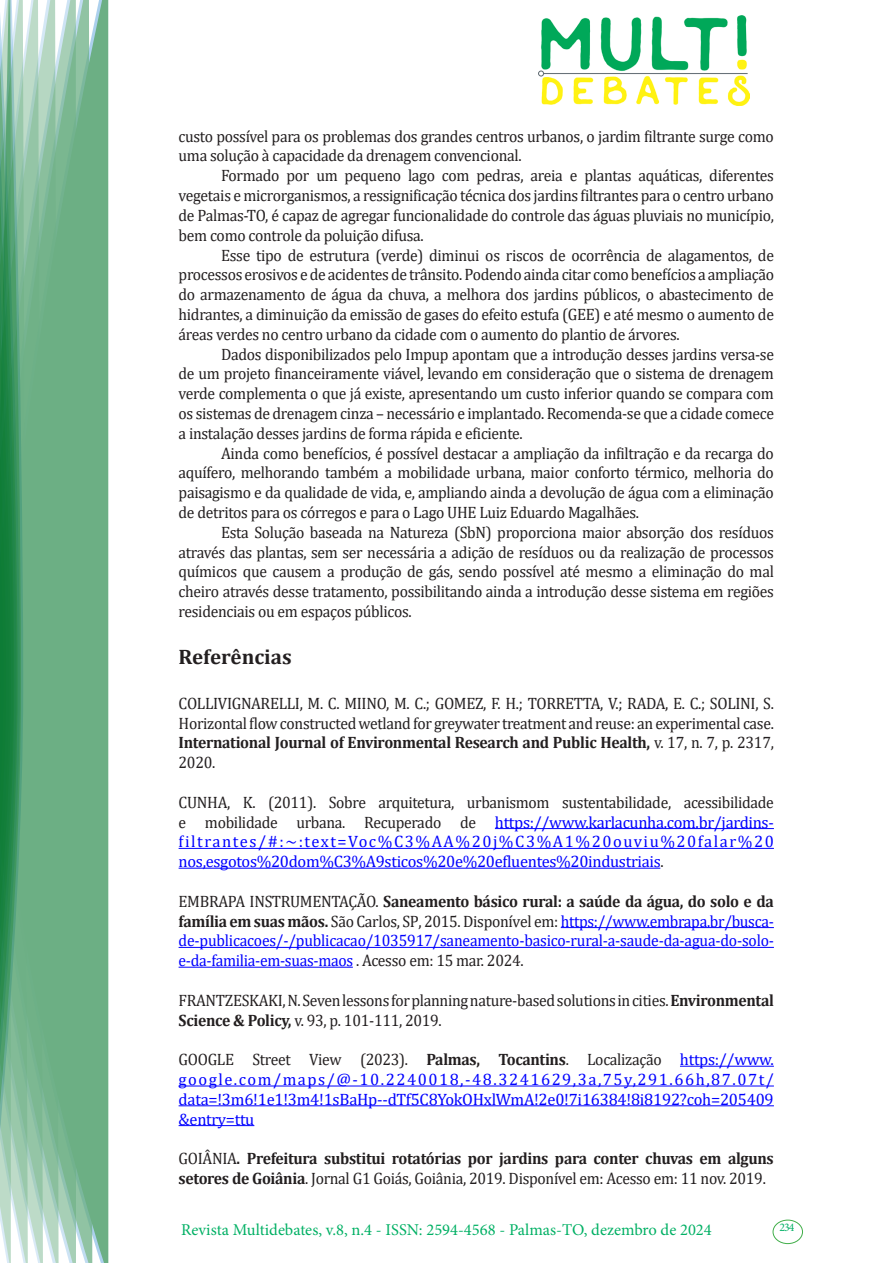
<style>
.page{position:relative;width:893px;height:1263px;background:#fff}
.page>*{position:absolute;margin:0;border:0;box-sizing:border-box;transform-origin:0 0}
.Titulo_2{font:700 21px "Cambria";color:#231f20}
.texto{font:16.5px/19.8px "Cambria";letter-spacing:-.02em;color:#231f20;text-align:justify;scale:.95 1}
.texto-2{font:16.5px/19.8px "Cambria";letter-spacing:-.02em;color:#00f;text-align:justify}
.texto-3{font:16.5px/19.8px "Cambria";letter-spacing:-.02em;color:#00f;text-align:justify;scale:.95 1}
.texto-4{font:700 16.5px/19.8px "Cambria";letter-spacing:-.02em;color:#231f20;scale:.95 1}
.t1{font:16.5px "Minion Pro";color:#00b064}
.t2{font:11.7px "Minion Pro";color:#00b064}
.s1{font-weight:700}
.s2{color:#231f20}
.s3{font-weight:700;color:#231f20}
.s4{font-weight:400}
</style>
<div class="page">
<div style="left:95px;top:0;width:14px;height:1263px;background:#6caf84"></div>
<svg style="left:79px;top:0;width:16px;height:1263px;fill:#6caf84"></svg>
<svg style="left:62px;top:0;width:17px;height:1263px;fill:#6caf84"></svg>
<svg style="left:45px;top:0;width:17px;height:1263px;fill:#6caf84"></svg>
<svg style="left:30px;top:0;width:15px;height:1263px;fill:#6caf84"></svg>
<svg style="left:0;top:0;width:30px;height:1263px"></svg>
<div style="left:772px;top:1219px;width:31px;height:25px;border:1px solid #40ae49;border-radius:50%"></div>
<img style="left:538px;top:16px;width:211px;height:90px">
<hr style="left:495px;top:828px;width:279px;height:1px;background:#00f">
<hr style="left:179px;top:848px;width:595px;height:1px;background:#00f">
<hr style="left:179px;top:868px;width:481px;height:1px;background:#00f">
<hr style="left:561px;top:927px;width:213px;height:1px;background:#00f">
<hr style="left:179px;top:947px;width:595px;height:1px;background:#00f">
<hr style="left:179px;top:967px;width:174px;height:1px;background:#00f">
<hr style="left:680px;top:1066px;width:94px;height:1px;background:#00f">
<hr style="left:179px;top:1085px;width:595px;height:1px;background:#00f">
<hr style="left:179px;top:1105px;width:595px;height:1px;background:#00f">
<hr style="left:179px;top:1125px;width:75px;height:1px;background:#00f">
<p class="texto" style="left:179px;top:126px;width:628px">custo possível para os problemas dos grandes centros urbanos, o jardim filtrante surge como uma solução à capacidade da drenagem convencional.</p>
<p class="texto" style="left:179px;top:166px;width:628px;text-indent:43px">Formado por um pequeno lago com pedras, areia e plantas aquáticas, diferentes vegetais e microrganismos, a ressignificação técnica dos jardins filtrantes para o centro urbano de Palmas-TO, é capaz de agregar funcionalidade do controle das águas pluviais no município, bem como controle da poluição difusa.</p>
<p class="texto" style="left:179px;top:245px;width:628px;text-indent:43px">Esse tipo de estrutura (verde) diminui os riscos de ocorrência de alagamentos, de processos erosivos e de acidentes de trânsito. Podendo ainda citar como benefícios a ampliação do armazenamento de água da chuva, a melhora dos jardins públicos, o abastecimento de hidrantes, a diminuição da emissão de gases do efeito estufa (GEE) e até mesmo o aumento de áreas verdes no centro urbano da cidade com o aumento do plantio de árvores.</p>
<p class="texto" style="left:179px;top:344px;width:628px;text-indent:43px">Dados disponibilizados pelo Impup apontam que a introdução desses jardins versa-se de um projeto financeiramente viável, levando em consideração que o sistema de drenagem verde complementa o que já existe, apresentando um custo inferior quando se compara com os sistemas de drenagem cinza – necessário e implantado. Recomenda-se que a cidade comece a instalação desses jardins de forma rápida e eficiente.</p>
<p class="texto" style="left:179px;top:443px;width:628px;text-indent:43px">Ainda como benefícios, é possível destacar a ampliação da infiltração e da recarga do aquífero, melhorando também a mobilidade urbana, maior conforto térmico, melhoria do paisagismo e da qualidade de vida, e, ampliando ainda a devolução de água com a eliminação de detritos para os córregos e para o Lago UHE Luiz Eduardo Magalhães.</p>
<p class="texto" style="left:179px;top:522px;width:628px;text-indent:43px">Esta Solução baseada na Natureza (SbN) proporciona maior absorção dos resíduos através das plantas, sem ser necessária a adição de resíduos ou da realização de processos químicos que causem a produção de gás, sendo possível até mesmo a eliminação do mal cheiro através desse tratamento, possibilitando ainda a introdução desse sistema em regiões residenciais ou em espaços públicos.</p>
<p class="Titulo_2" style="left:179px;top:642px;width:115px">Referências</p>
<p class="texto" style="left:179px;top:693px;width:628px">COLLIVIGNARELLI, M. C. MIINO, M. C.; GOMEZ, F. H.; TORRETTA, V.; RADA, E. C.; SOLINI, S.<br>Horizontal flow constructed wetland for greywater treatment and reuse: an experimental case.<br><span class="s1">International Journal of Environmental Research and Public Health,</span> v. 17, n. 7, p. 2317, 2020.</p>
<p class="texto-2" style="left:179px;top:792px;width:597px"><span class="s2">CUNHA, K. (2011). Sobre arquitetura, urbanismom sustentabilidade, acessibilidade e mobilidade urbana. Recuperado de</span> https://www.karlacunha.com.br/jardins&shy;filtrantes/#:~:text=Voc%C3%AA%20j%C3%A1%20ouviu%20falar%20 nos,esgotos%20dom%C3%A9sticos%20e%20efluentes%20industriais<span class="s2">.</span></p>
<p class="texto-3" style="left:179px;top:891px;width:628px"><span class="s2">EMBRAPA INSTRUMENTAÇÃO.</span> <span class="s3">Saneamento básico rural: a saúde da água, do solo e da família em suas mãos.</span> <span class="s2">São Carlos, SP, 2015. Disponível em:</span> https://www.embrapa.br/busca&shy;de-publicacoes/-/publicacao/1035917/saneamento-basico-rural-a-saude-da-agua-do-solo&shy;e-da-familia-em-suas-maos <span class="s2">. Acesso em: 15 mar. 2024.</span></p>
<p class="texto" style="left:179px;top:990px;width:628px">FRANTZESKAKI, N. Seven lessons for planning nature-based solutions in cities. <span class="s1">Environmental<br>Science &amp; Policy,</span> v. 93, p. 101-111, 2019.</p>
<p class="texto-2" style="left:179px;top:1049px;width:597px"><span class="s2">GOOGLE Street View (2023).</span> <span class="s3">Palmas, Tocantins</span><span class="s2">. Localização</span> https://www. google.com/maps/@-10.2240018,-48.3241629,3a,75y,291.66h,87.07t/ data=!3m6!1e1!3m4!1sBaHp--dTf5C8YokOHxlWmA!2e0!7i16384!8i8192?coh=205409 &amp;entry=ttu</p>
<p class="texto-4" style="left:179px;top:1148px;width:628px"><span class="s4">GOIÂNIA</span>. Prefeitura substitui rotatórias por jardins para conter chuvas em alguns setores de Goiânia<span class="s4">. Jornal G1 Goiás, Goiânia, 2019. Disponível em: Acesso em: 11 nov. 2019.</span></p>
<p class="t1" style="left:181px;top:1218px;width:532px">Revista Multidebates, v.8, n.4 - ISSN: 2594-4568 - Palmas-TO, dezembro de 2024</p>
<p class="t2" style="left:779px;top:1219px;width:16px">234</p>
</div>
